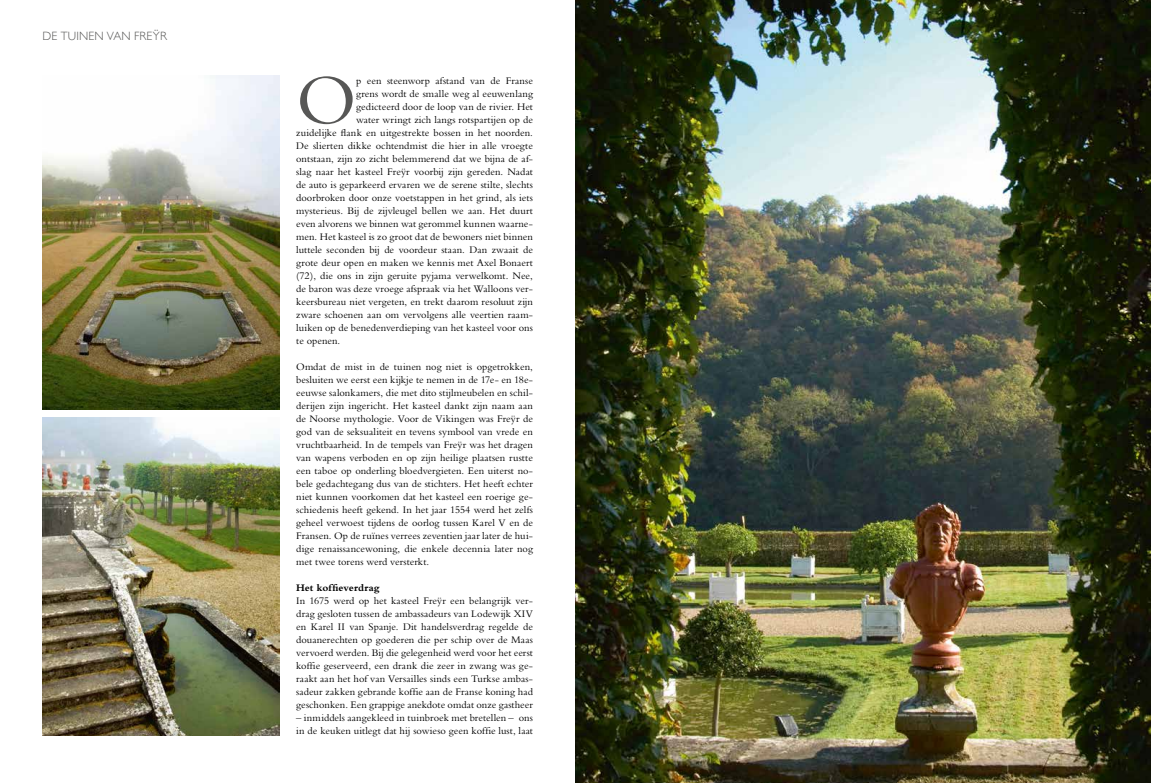
<style>
.page{position:relative;width:1151px;height:783px;background:#fff}
.page>*{position:absolute;margin:0;border:0;box-sizing:border-box;transform-origin:0 0}
.t1{font:73.2px "Bembo";color:#575756}
.t2{font:300 12px "Gill Sans";letter-spacing:.01em;color:#575756}
.t3{font:10.5px/13px "Bembo";color:#000;text-align:justify}
.t4{font:700 10.5px "Bembo";color:#000}
</style>
<div class="page">
<img style="left:43px;top:76px;width:236px;height:333px">
<img style="left:43px;top:417px;width:236px;height:317px">
<img style="left:575px;top:0;width:576px;height:782px">
<p class="t2" style="left:43px;top:26px;width:126px">DE TUINEN VAN FREŸR</p>
<h1 class="t1" style="left:296px;top:57px;width:62px">O</h1>
<p class="t3" style="left:356px;top:74px;width:178px">p een steenworp afstand van de Franse</p>
<p class="t3" style="left:356px;top:87px;width:178px">grens wordt de smalle weg al eeuwenlang</p>
<p class="t3" style="left:356px;top:100px;width:178px">gedicteerd door de loop van de rivier. Het</p>
<p class="t3" style="left:356px;top:113px;width:178px">water wringt zich langs rotspartijen op de</p>
<p class="t3" style="left:296px;top:126px;width:238px">zuidelijke flank en uitgestrekte bossen in het noorden.</p>
<p class="t3" style="left:296px;top:139px;width:238px">De slierten dikke ochtendmist die hier in alle vroegte</p>
<p class="t3" style="left:296px;top:152px;width:238px">ontstaan, zijn zo zicht belemmerend dat we bijna de af-</p>
<p class="t3" style="left:296px;top:165px;width:238px">slag naar het kasteel Freÿr voorbij zijn gereden. Nadat</p>
<p class="t3" style="left:296px;top:178px;width:238px">de auto is geparkeerd ervaren we de serene stilte, slechts</p>
<p class="t3" style="left:296px;top:191px;width:238px">doorbroken door onze voetstappen in het grind, als iets</p>
<p class="t3" style="left:296px;top:204px;width:238px">mysterieus. Bij de zijvleugel bellen we aan. Het duurt</p>
<p class="t3" style="left:296px;top:217px;width:238px">even alvorens we binnen wat gerommel kunnen waarne-</p>
<p class="t3" style="left:296px;top:230px;width:238px">men. Het kasteel is zo groot dat de bewoners niet binnen</p>
<p class="t3" style="left:296px;top:243px;width:238px">luttele seconden bij de voordeur staan. Dan zwaait de</p>
<p class="t3" style="left:296px;top:256px;width:238px">grote deur open en maken we kennis met Axel Bonaert</p>
<p class="t3" style="left:296px;top:269px;width:238px">(72), die ons in zijn geruite pyjama verwelkomt. Nee,</p>
<p class="t3" style="left:296px;top:282px;width:238px">de baron was deze vroege afspraak via het Walloons ver-</p>
<p class="t3" style="left:296px;top:295px;width:238px">keersbureau niet vergeten, en trekt daarom resoluut zijn</p>
<p class="t3" style="left:296px;top:308px;width:238px">zware schoenen aan om vervolgens alle veertien raam-</p>
<p class="t3" style="left:296px;top:321px;width:238px">luiken op de benedenverdieping van het kasteel voor ons</p>
<p class="t3" style="left:296px;top:334px;width:46px">te openen.</p>
<p class="t3" style="left:296px;top:360px;width:238px">Omdat de mist in de tuinen nog niet is opgetrokken, besluiten we eerst een kijkje te nemen in de 17e- en 18e&shy;eeuwse salonkamers, die met dito stijlmeubelen en schil&shy;derijen zijn ingericht. Het kasteel dankt zijn naam aan de Noorse mythologie. Voor de Vikingen was Freÿr de god van de seksualiteit en tevens symbool van vrede en vruchtbaarheid. In de tempels van Freÿr was het dragen van wapens verboden en op zijn heilige plaatsen rustte een taboe op onderling bloedvergieten. Een uiterst no&shy;bele gedachtegang dus van de stichters. Het heeft echter niet kunnen voorkomen dat het kasteel een roerige ge&shy;schiedenis heeft gekend. In het jaar 1554 werd het zelfs geheel verwoest tijdens de oorlog tussen Karel V en de Fransen. Op de ruïnes verrees zeventien jaar later de hui&shy;dige renaissancewoning, die enkele decennia later nog met twee torens werd versterkt.</p>
<p class="t4" style="left:296px;top:582px;width:85px">Het koffieverdrag</p>
<p class="t3" style="left:296px;top:594px;width:238px">In 1675 werd op het kasteel Freÿr een belangrijk ver&shy;drag gesloten tussen de ambassadeurs van Lodewijk XIV en Karel II van Spanje. Dit handelsverdrag regelde de douanerechten op goederen die per schip over de Maas vervoerd werden. Bij die gelegenheid werd voor het eerst koffie geserveerd, een drank die zeer in zwang was ge&shy;raakt aan het hof van Versailles sinds een Turkse ambas&shy;sadeur zakken gebrande koffie aan de Franse koning had geschonken. Een grappige anekdote omdat onze gastheer</p>
<p class="t3" style="left:296px;top:711px;width:238px">– inmiddels aangekleed in tuinbroek met bretellen – ons in de keuken uitlegt dat hij sowieso geen koffie lust, laat</p>
</div>
